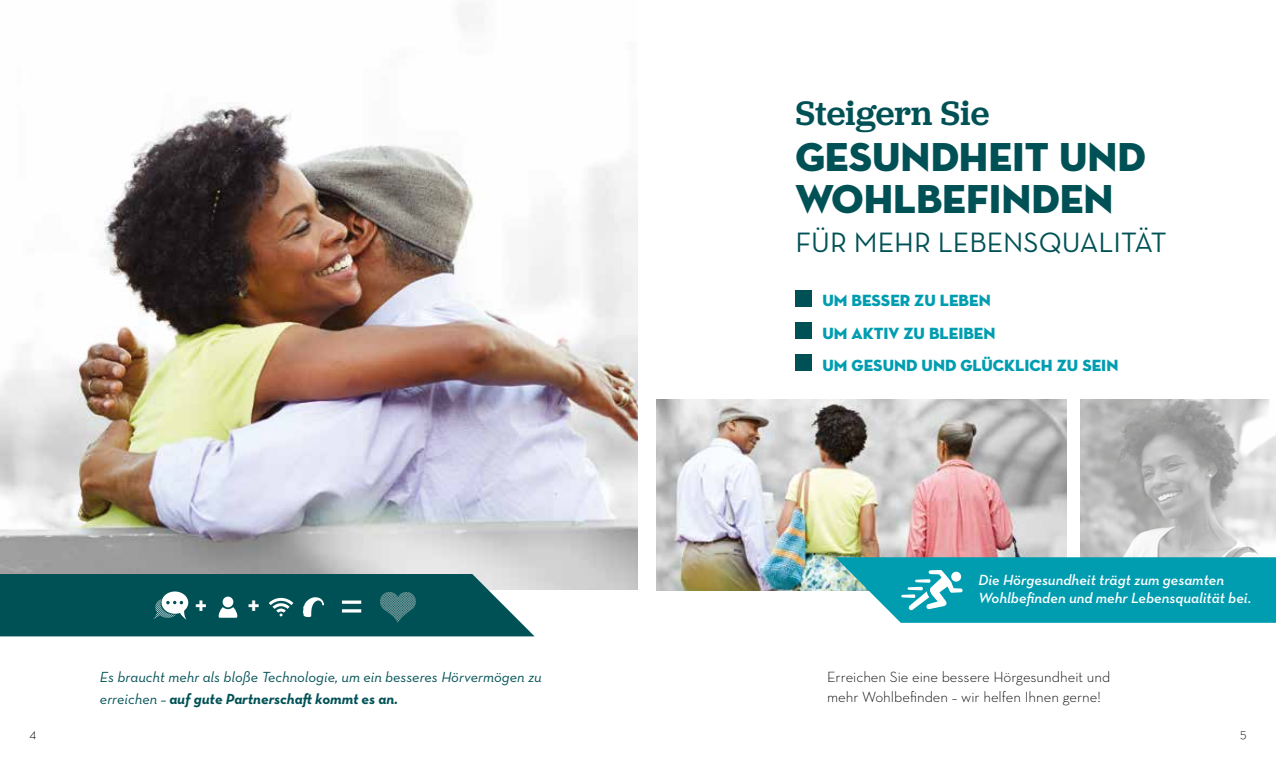
<style>
.page{position:relative;width:1276px;height:766px;background:#fff}
.page>*{position:absolute;margin:0;border:0;box-sizing:border-box;transform-origin:0 0}
.t1{font:41.1px/42px "Neutraface Display Titling";color:#005155}
.t2{font:500 35.25px "Jubilat";color:#005155}
.t3{font:600 32.1px "Neutraface Text";color:#fff}
.t4{font:28.5px "Neutraface Text";color:#005155}
.t5{font:16.5px/32.2px "Neutraface Display Titling";color:#009db1}
.t6{font:300 15px/20.2px "Neutraface Text";color:#000}
.t7{font:italic 600 15px/18px "Neutraface Text";color:#fff}
.t8{font:italic 14.85px/21.9px "Neutraface Text";color:#005155}
.t9{font:300 13.5px "Neutraface Text";color:#000}
.s1{font-weight:700}
</style>
<div class="page">
<img style="left:0;top:23px;width:638px;height:566px">
<div style="left:795px;top:290px;width:17px;height:16px;background:#005155"></div>
<div style="left:795px;top:322px;width:17px;height:16px;background:#005155"></div>
<div style="left:795px;top:354px;width:17px;height:17px;background:#005155"></div>
<img style="left:1080px;top:399px;width:196px;height:158px">
<img style="left:656px;top:399px;width:410px;height:191px">
<svg style="left:0;top:574px;width:534px;height:62px;background:#186165"></svg>
<svg style="left:835px;top:557px;width:441px;height:65px;background:#1ba6b8"></svg>
<p class="t9" style="left:29px;top:724px;width:8px">4</p>
<h3 class="t3" style="left:195px;top:583px;width:67px">+ +</h3>
<p class="t8" style="left:100px;top:665px;width:443px">Es braucht mehr als bloße Technologie, um ein besseres Hörvermögen zu erreichen – <span class="s1">auf gute Partnerschaft kommt es an.</span></p>
<h2 class="t2" style="left:795px;top:90px;width:195px">Steigern Sie</h2>
<h1 class="t1" style="left:795px;top:136px;width:352px">GESUNDHEIT UND<br>WOHLBEFINDEN</h1>
<h3 class="t4" style="left:795px;top:224px;width:373px">FÜR MEHR LEBENSQUALITÄT</h3>
<p class="t5" style="left:822px;top:284px;width:297px">UM BESSER ZU LEBEN<br>UM AKTIV ZU BLEIBEN<br>UM GESUND UND GLÜCKLICH ZU SEIN</p>
<p class="t7" style="left:978px;top:570px;width:274px">Die Hörgesundheit trägt zum gesamten<br>Wohlbefinden und mehr Lebensqualität bei.</p>
<p class="t6" style="left:827px;top:666px;width:285px">Erreichen Sie eine bessere Hörgesundheit und mehr Wohlbefinden – wir helfen Ihnen gerne!</p>
<p class="t9" style="left:1240px;top:724px;width:8px">5</p>
</div>
